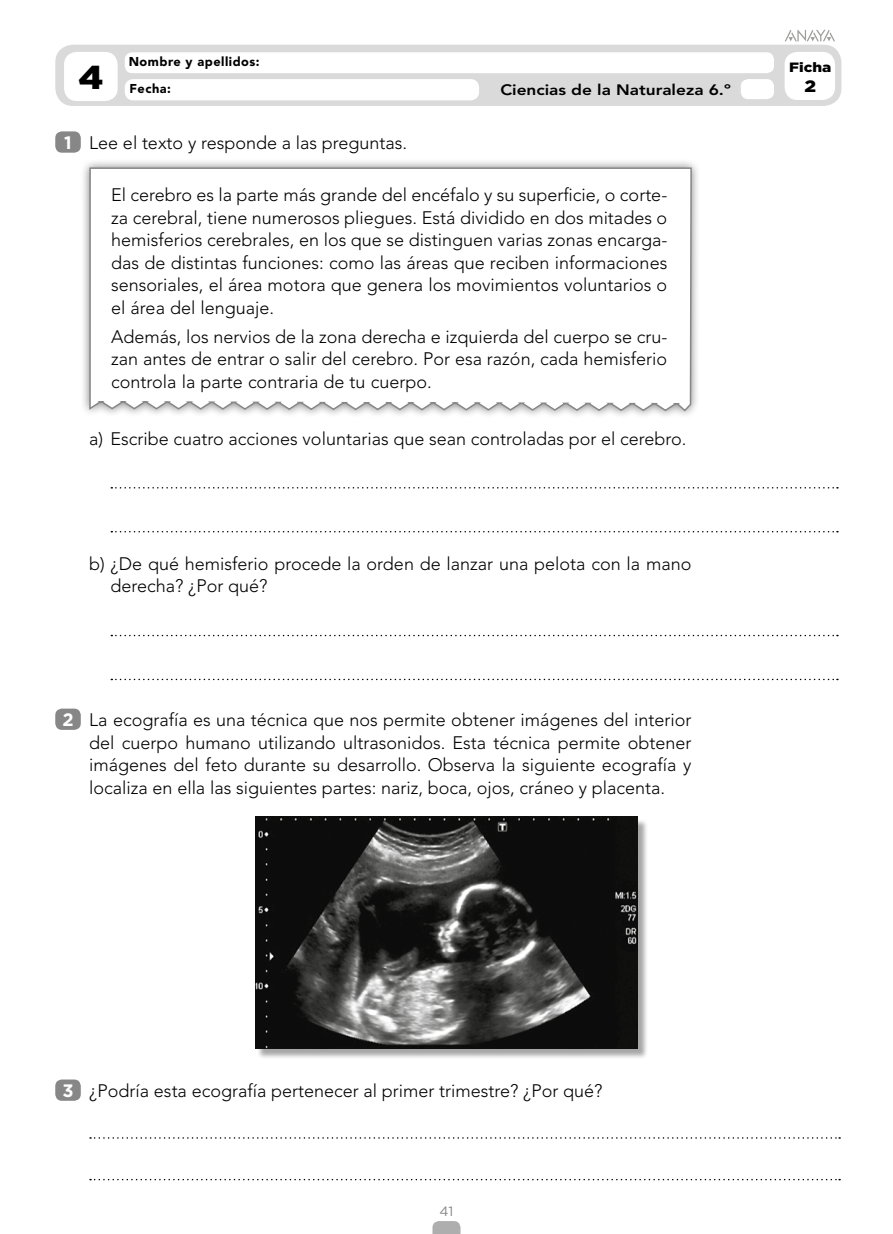
<style>
.page{position:relative;width:893px;height:1234px;background:#fff}
.page>*{position:absolute;margin:0;border:0;box-sizing:border-box;transform-origin:0 0}
.NumeroUnidad{font:900 33px "Gotham";color:#000;scale:1.1 1}
.NucleoTexto{font:300 18px/22.5px "Avenir LT Std";color:#000;text-align:justify}
.NumeroActividad{font:300 18px/22.5px "Avenir LT Std";color:#000;text-align:justify}
.ActividadABC{font:300 18px/22.5px "Avenir LT Std";color:#000}
.t1{font:700 18px "Gotham";color:#fff}
.Ficha123{font:900 16.5px "Gotham";color:#000;scale:1.13 1}
.TextoMateria{font:800 15px "Avenir LT Std";color:#000;scale:1.15 1}
.Ficha{font:900 13.5px "Gotham";color:#000;scale:1.13 1}
.t2{font:13.5px "Gotham";color:#878787}
.TextoCabecera{font:900 12.75px "Avenir LT Std";letter-spacing:.04em;color:#000}
</style>
<div class="page">
<svg style="left:432px;top:1221px;width:28px;height:12px"></svg>
<div style="left:55px;top:45px;width:786px;height:61px;background:#dadada;border-radius:18px"></div>
<div style="left:64px;top:52px;width:54px;height:49px;background:#fff;border-radius:13px"></div>
<div style="left:741px;top:79px;width:33px;height:20px;background:#fff;border-radius:8px"></div>
<div style="left:125px;top:79px;width:354px;height:21px;background:#fff;border-radius:9px"></div>
<div style="left:125px;top:52px;width:649px;height:21px;background:#fff;border-radius:8px"></div>
<svg style="left:785px;top:29px;width:50px;height:12px"></svg>
<div style="left:785px;top:52px;width:50px;height:48px;background:#fff;border-radius:13px"></div>
<div style="left:55px;top:131px;width:26px;height:22px;background:#878787;border-radius:7px"></div>
<div style="left:80px;top:158px;width:621px;height:261px;background:#000;opacity:.5"></div>
<svg style="left:88px;top:167px;width:605px;height:245px"></svg>
<svg style="left:111px;top:487px;width:727px;height:1px"></svg>
<svg style="left:111px;top:531px;width:727px;height:1px"></svg>
<svg style="left:111px;top:634px;width:727px;height:2px"></svg>
<svg style="left:111px;top:678px;width:727px;height:2px"></svg>
<div style="left:55px;top:708px;width:26px;height:21px;background:#878787;border-radius:7px"></div>
<div style="left:55px;top:1079px;width:26px;height:21px;background:#878787;border-radius:7px"></div>
<svg style="left:90px;top:1137px;width:750px;height:1px"></svg>
<svg style="left:90px;top:1178px;width:750px;height:1px"></svg>
<div style="left:256px;top:818px;width:392px;height:241px;background:#000;opacity:.35"></div>
<img style="left:255px;top:816px;width:383px;height:232px">
<p class="NumeroUnidad" style="left:78px;top:54px;width:24px">4</p>
<p class="TextoCabecera" style="left:129px;top:54px;width:133px">Nombre y apellidos:</p>
<p class="Ficha" style="left:789px;top:58px;width:39px">Ficha</p>
<p class="Ficha123" style="left:804px;top:74px;width:12px">2</p>
<p class="TextoCabecera" style="left:130px;top:81px;width:43px">Fecha:</p>
<p class="TextoMateria" style="left:500px;top:81px;width:202px">Ciencias de la Naturaleza 6.º</p>
<p class="t1" style="left:64px;top:130px;width:9px">1</p>
<p class="NumeroActividad" style="left:89px;top:131px;width:319px">Lee el texto y responde a las preguntas.</p>
<p class="NucleoTexto" style="left:111px;top:184px;width:558px">El cerebro es la parte más grande del encéfalo y su superficie, o corte&shy;za cerebral, tiene numerosos pliegues. Está dividido en dos mitades o hemisferios cerebrales, en los que se distinguen varias zonas encarga&shy;das de distintas funciones: como las áreas que reciben informaciones sensoriales, el área motora que genera los movimientos voluntarios o el área del lenguaje.</p>
<p class="NucleoTexto" style="left:111px;top:325px;width:558px">Además, los nervios de la zona derecha e izquierda del cuerpo se cru&shy;zan antes de entrar o salir del cerebro. Por esa razón, cada hemisferio controla la parte contraria de tu cuerpo.</p>
<p class="ActividadABC" style="left:89px;top:427px;width:599px">a) Escribe cuatro acciones voluntarias que sean controladas por el cerebro.</p>
<p class="ActividadABC" style="left:111px;top:552px;width:582px;text-indent:-21px">b) ¿De qué hemisferio procede la orden de lanzar una pelota con la mano derecha? ¿Por qué?</p>
<p class="t1" style="left:62px;top:707px;width:13px">2</p>
<p class="NumeroActividad" style="left:89px;top:708px;width:604px">La ecografía es una técnica que nos permite obtener imágenes del interior del cuerpo humano utilizando ultrasonidos. Esta técnica permite obtener imágenes del feto durante su desarrollo. Observa la siguiente ecografía y localiza en ella las siguientes partes: nariz, boca, ojos, cráneo y placenta.</p>
<p class="t1" style="left:62px;top:1078px;width:13px">3</p>
<p class="NumeroActividad" style="left:89px;top:1079px;width:515px">¿Podría esta ecografía pertenecer al primer trimestre? ¿Por qué?</p>
<p class="t2" style="left:440px;top:1202px;width:15px">41</p>
</div>
